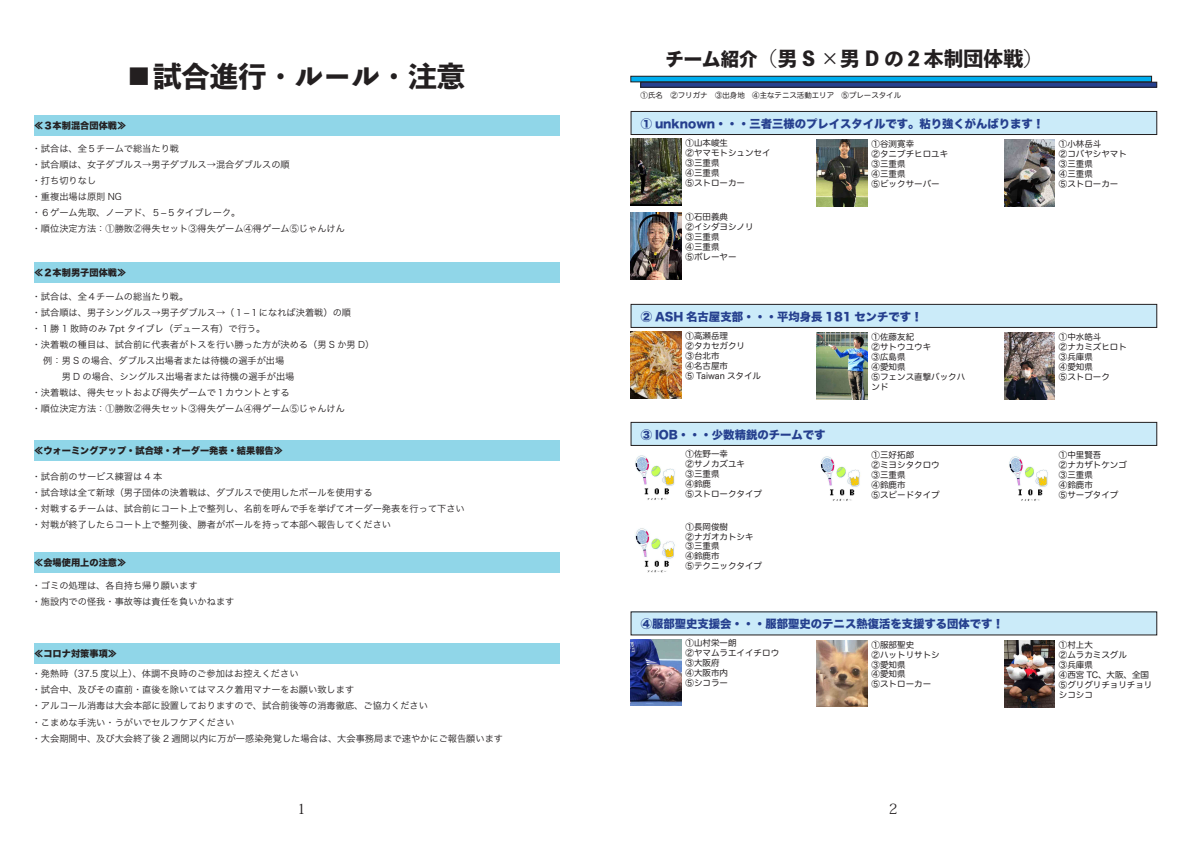
<style>
.page{position:relative;width:1191px;height:842px;background:#fff}
.page>*{position:absolute;margin:0;border:0;box-sizing:border-box;transform-origin:0 0}
.t1{font:800 28.3px "Toppan Bunkyu Midashi Gothic Std N";color:#231f20}
.t2{font:800 19.8px "Toppan Bunkyu Midashi Gothic Std N";color:#231f20}
.t3{font:14.2px "Koz Min Pr 6 N";color:#231f20}
.t4{font:11.3px "Hira Kaku Std N W8";color:#253f8e}
.t5{font:9.2px/16.1px "Hira Kaku Pro W3";color:#231f20}
.t6{font:9.2px "Hira Kaku Std W8";color:#231f20}
.t7{font:8.5px/9.9px "Hira Maru Pro W4";color:#231f20}
.t8{font:7.4px "Hira Maru Pro N W4";color:#231f20}
.s1{font-family:"Hira Kaku Std W8";font-weight:400;font-size:18.4px}
</style>
<div class="page">
<div style="left:34px;top:553px;width:526px;height:20px;background:#90d6e8"></div>
<div style="left:34px;top:643px;width:526px;height:20px;background:#90d6e8"></div>
<div style="left:34px;top:116px;width:526px;height:20px;background:#90d6e8"></div>
<div style="left:34px;top:262px;width:526px;height:20px;background:#90d6e8"></div>
<div style="left:34px;top:440px;width:526px;height:20px;background:#90d6e8"></div>
<div style="left:631px;top:111px;width:525px;height:24px;background:#cbebf9"></div>
<div style="left:631px;top:111px;width:525px;height:24px;border:1px solid #231f20"></div>
<div style="left:631px;top:304px;width:525px;height:23px;background:#cbebf9"></div>
<div style="left:631px;top:304px;width:525px;height:24px;border:1px solid #231f20"></div>
<div style="left:631px;top:612px;width:525px;height:23px;background:#cbebf9"></div>
<div style="left:631px;top:422px;width:525px;height:23px;background:#cbebf9"></div>
<div style="left:631px;top:422px;width:525px;height:24px;border:1px solid #231f20"></div>
<img style="left:631px;top:139px;width:50px;height:66px">
<img style="left:631px;top:212px;width:50px;height:67px">
<img style="left:631px;top:332px;width:50px;height:66px">
<img style="left:631px;top:639px;width:50px;height:67px">
<img style="left:635px;top:455px;width:40px;height:45px">
<img style="left:635px;top:528px;width:40px;height:45px">
<img style="left:817px;top:140px;width:50px;height:67px">
<img style="left:817px;top:333px;width:50px;height:66px">
<img style="left:817px;top:640px;width:50px;height:67px">
<img style="left:820px;top:456px;width:41px;height:45px">
<img style="left:1004px;top:140px;width:50px;height:67px">
<img style="left:1004px;top:333px;width:50px;height:67px">
<img style="left:1004px;top:640px;width:50px;height:67px">
<img style="left:1009px;top:456px;width:39px;height:45px">
<div style="left:631px;top:76px;width:520px;height:6px;background:#00aeef"></div>
<div style="left:630px;top:76px;width:521px;height:6px;border:1px solid #231f20"></div>
<div style="left:640px;top:82px;width:516px;height:5px;background:#253f8e"></div>
<div style="left:640px;top:82px;width:516px;height:5px;border:1px solid #231f20"></div>
<h1 class="t1" style="left:125px;top:55px;width:342px">■試合進行・ルール・注意</h1>
<p class="t6" style="left:34px;top:120px;width:94px">≪３本制混合団体戦≫</p>
<p class="t5" style="left:32px;top:140px;width:315px">・試合は、全５チームで総当たり戦<br>・試合順は、女子ダブルス→男子ダブルス→混合ダブルスの順<br>・打ち切りなし<br>・重複出場は原則 NG<br>・６ゲーム先取、ノーアド、５−５タイブレーク。<br>・順位決定方法：①勝敗②得失セット③得失ゲーム④得ゲーム⑤じゃんけん</p>
<p class="t6" style="left:34px;top:267px;width:94px">≪２本制男子団体戦≫</p>
<p class="t5" style="left:32px;top:287px;width:344px">・試合は、全４チームの総当たり戦。<br>・試合順は、男子シングルス→男子ダブルス→（１−１になれば決着戦）の順<br>・１勝 1 敗時のみ 7pt タイブレ（デュース有）で行う。<br>・決着戦の種目は、試合前に代表者がトスを行い勝った方が決める（男 S か男 D）　例：男 S の場合、ダブルス出場者または待機の選手が出場<br>　　　男 D の場合、シングルス出場者または待機の選手が出場<br>・決着戦は、得失セットおよび得失ゲームで１カウントとする<br>・順位決定方法：①勝敗②得失セット③得失ゲーム④得ゲーム⑤じゃんけん</p>
<p class="t6" style="left:34px;top:445px;width:250px">≪ウォーミングアップ・試合球・オーダー発表・結果報告≫</p>
<p class="t5" style="left:32px;top:467px;width:434px">・試合前のサービス練習は 4 本<br>・試合球は全て新球（男子団体の決着戦は、ダブルスで使用したボールを使用する<br>・対戦するチームは、試合前にコート上で整列し、名前を呼んで手を挙げてオーダー発表を行って下さい・対戦が終了したらコート上で整列後、勝者がボールを持って本部へ報告してください</p>
<p class="t6" style="left:34px;top:558px;width:94px">≪会場使用上の注意≫</p>
<p class="t5" style="left:32px;top:576px;width:204px">・ゴミの処理は、各自持ち帰り願います<br>・施設内での怪我・事故等は責任を負いかねます</p>
<p class="t6" style="left:34px;top:648px;width:84px">≪コロナ対策事項≫</p>
<p class="t5" style="left:32px;top:664px;width:473px">・発熱時（37.5 度以上）、体調不良時のご参加はお控えください<br>・試合中、及びその直前・直後を除いてはマスク着用マナーをお願い致します<br>・アルコール消毒は大会本部に設置しておりますので、試合前後等の消毒徹底、ご協力ください<br>・こまめな手洗い・うがいでセルフケアください<br>・大会期間中、及び大会終了後 2 週間以内に万が一感染発覚した場合は、大会事務局まで速やかにご報告願います</p>
<h3 class="t3" style="left:297px;top:801px;width:10px">1</h3>
<h2 class="t2" style="left:665px;top:44px;width:379px"><span class="s1">チーム紹介</span>（男 S ×男 D の２本制団体戦）</h2>
<p class="t8" style="left:640px;top:89px;width:269px">①氏名　②フリガナ　③出身地　④主なテニス活動エリア　⑤プレースタイル　</p>
<p class="t4" style="left:641px;top:117px;width:405px">① unknown・・・三者三様のプレイスタイルです。粘り強くがんばります！</p>
<p class="t7" style="left:685px;top:137px;width:87px">①山本峻生<br>②ヤマモトシュンセイ<br>③三重県<br>④三重県<br>⑤ストローカー</p>
<p class="t7" style="left:685px;top:211px;width:70px">①石田義典<br>②イシダヨシノリ<br>③三重県<br>④三重県<br>⑤ボレーヤー</p>
<p class="t7" style="left:871px;top:139px;width:78px">①谷渕寛幸<br>②タニブチヒロユキ<br>③三重県<br>④三重県<br>⑤ビックサーバー</p>
<p class="t7" style="left:1058px;top:139px;width:70px">①小林岳斗<br>②コバヤシヤマト<br>③三重県<br>④三重県<br>⑤ストローカー</p>
<p class="t4" style="left:641px;top:310px;width:283px">② ASH 名古屋支部・・・平均身長 181 センチです！</p>
<p class="t7" style="left:685px;top:330px;width:77px">①高瀬岳理<br>②タカセガクリ<br>③台北市<br>④名古屋市<br>⑤ Taiwan スタイル</p>
<p class="t4" style="left:641px;top:428px;width:186px">③ IOB・・・少数精鋭のチームです</p>
<p class="t7" style="left:685px;top:448px;width:78px">①佐野一幸<br>②サノカズユキ<br>③三重県<br>④鈴鹿<br>⑤ストロークタイプ</p>
<p class="t7" style="left:685px;top:521px;width:78px">①長岡俊樹<br>②ナガオカトシキ<br>③三重県<br>④鈴鹿市<br>⑤テクニックタイプ</p>
<p class="t7" style="left:871px;top:331px;width:95px">①佐藤友紀<br>②サトウユウキ<br>③広島県<br>④愛知県<br>⑤フェンス直撃バックハンド</p>
<p class="t7" style="left:871px;top:449px;width:70px">①三好拓郎<br>②ミヨシタクロウ<br>③三重県<br>④鈴鹿市<br>⑤スピードタイプ</p>
<p class="t4" style="left:641px;top:618px;width:364px">④服部聖史支援会・・・服部聖史のテニス熱復活を支援する団体です！</p>
<p class="t7" style="left:685px;top:638px;width:95px">①山村栄一朗<br>②ヤマムラエイイチロウ<br>③大阪府<br>④大阪市内<br>⑤シコラー</p>
<p class="t7" style="left:871px;top:639px;width:70px">①服部聖史<br>②ハットリサトシ<br>③愛知県<br>④愛知県<br>⑤ストローカー</p>
<p class="t7" style="left:1058px;top:332px;width:70px">①中水皓斗<br>②ナカミズヒロト<br>③兵庫県<br>④愛知県<br>⑤ストローク</p>
<p class="t7" style="left:1058px;top:450px;width:70px">①中里賢吾<br>②ナカザトケンゴ<br>③三重県<br>④鈴鹿市<br>⑤サーブタイプ</p>
<p class="t7" style="left:1058px;top:639px;width:95px">①村上大<br>②ムラカミスグル<br>③兵庫県<br>④西宮 TC、大阪、全国<br>⑤グリグリチョリチョリシコシコ</p>
<h3 class="t3" style="left:886px;top:801px;width:16px">２</h3>
</div>
